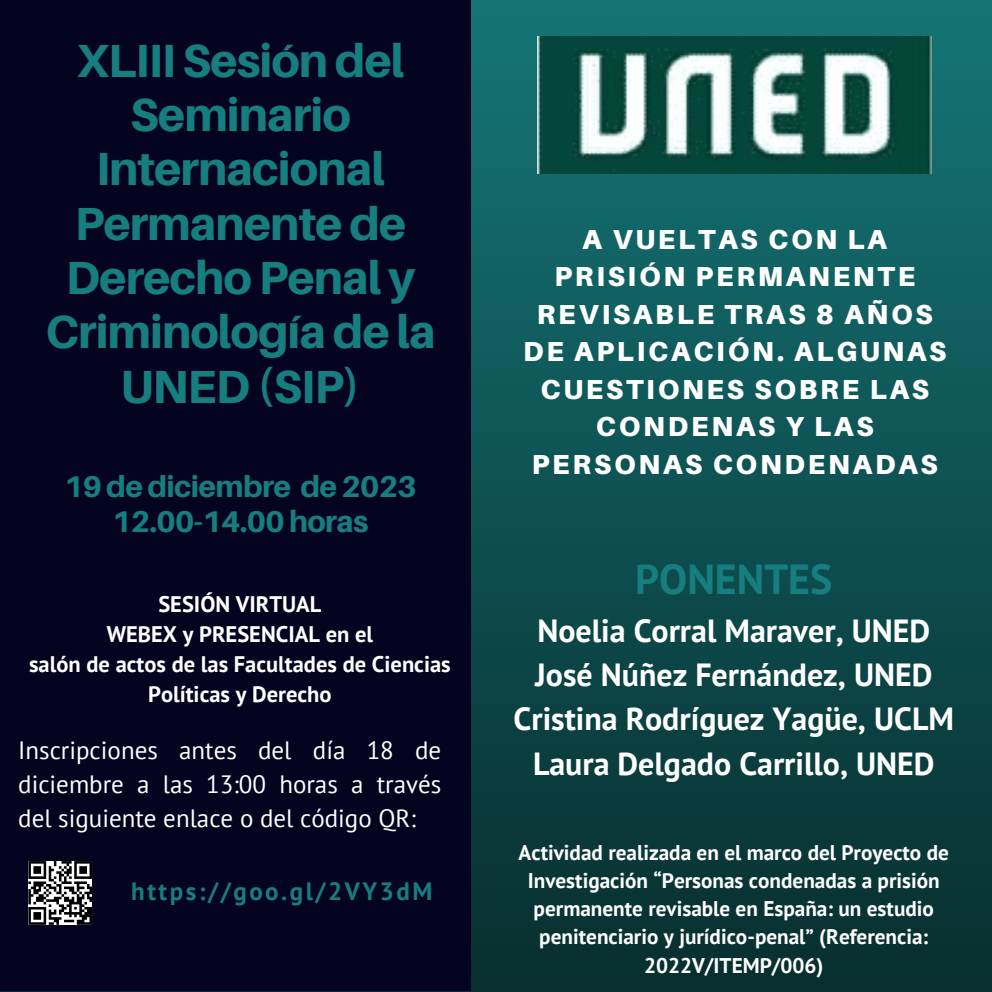
<style>
.page{position:relative;width:992px;height:992px;background:#fff}
.page>*{position:absolute;margin:0;border:0;box-sizing:border-box;transform-origin:0 0}
.t1{font:800 46.5px/54.2px "Aileron";letter-spacing:-.02em;color:#177e80;text-align:center}
.t2{font:700 42px "PT Sans";color:#177e80}
.t3{font:700 32px "PT Sans";color:#fff}
.t4{font:800 30px "Aileron";letter-spacing:-.02em;color:#177e80}
.t5{font:900 27.5px/37.5px "Aileron";letter-spacing:.1em;color:#fff;text-align:center}
.t6{font:25px/33.8px "PT Sans";color:#fff;text-align:justify}
.t7{font:700 25px "PT Sans";letter-spacing:.1em;color:#177e80}
.t8{font:700 22.5px/30px "PT Sans";color:#fff;text-align:center}
.t9{font:700 21.25px/28.2px "PT Sans";color:#fff;text-align:center}
</style>
<div class="page">
<img style="left:0;top:0;width:992px;height:992px">
<div style="left:0;top:0;width:471px;height:991px;background:#040421"></div>
<img style="left:538px;top:36px;width:393px;height:137px">
<svg style="left:28px;top:861px;width:64px;height:64px;background:#7c7c7c"></svg>
<hr style="left:77px;top:922px;width:15px;height:3px;background:#000">
<p class="t1" style="left:45px;top:32px;width:392px">XLIII Sesión del<br>Seminario<br>Internacional<br>Permanente de<br>Derecho Penal y<br>Criminología de la<br>UNED (SIP)</p>
<p class="t4" style="left:64px;top:467px;width:354px">19 de diciembre de 2023</p>
<p class="t4" style="left:112px;top:503px;width:258px">12.00-14.00 horas</p>
<p class="t8" style="left:158px;top:589px;width:165px">SESIÓN VIRTUAL</p>
<p class="t8" style="left:107px;top:619px;width:268px">WEBEX y PRESENCIAL en el</p>
<p class="t8" style="left:29px;top:649px;width:423px">salón de actos de las Facultades de Ciencias<br>Políticas y Derecho</p>
<p class="t6" style="left:18px;top:733px;width:425px">Inscripciones antes del día 18 de diciembre a las 13:00 horas a través del siguiente enlace o del código QR:</p>
<p class="t7" style="left:131px;top:874px;width:303px">https://goo.gl/2VY3dM</p>
<p class="t5" style="left:523px;top:220px;width:425px">A VUELTAS CON LA<br>PRISIÓN PERMANENTE<br>REVISABLE TRAS 8 AÑOS<br>DE APLICACIÓN. ALGUNAS<br>CUESTIONES SOBRE LAS<br>CONDENAS Y LAS<br>PERSONAS CONDENADAS</p>
<p class="t2" style="left:635px;top:552px;width:199px">PONENTES</p>
<p class="t3" style="left:537px;top:609px;width:394px">Noelia Corral Maraver, UNED</p>
<p class="t3" style="left:535px;top:654px;width:399px">José Núñez Fernández, UNED</p>
<p class="t3" style="left:514px;top:698px;width:442px">Cristina Rodríguez Yagüe, UCLM</p>
<p class="t3" style="left:533px;top:742px;width:403px">Laura Delgado Carrillo, UNED</p>
<p class="t9" style="left:519px;top:837px;width:432px">Actividad realizada en el marco del Proyecto de Investigación “Personas condenadas a prisión permanente revisable en España: un estudio penitenciario y jurídico-penal” (Referencia:<br>2022V/ITEMP/006)</p>
</div>
